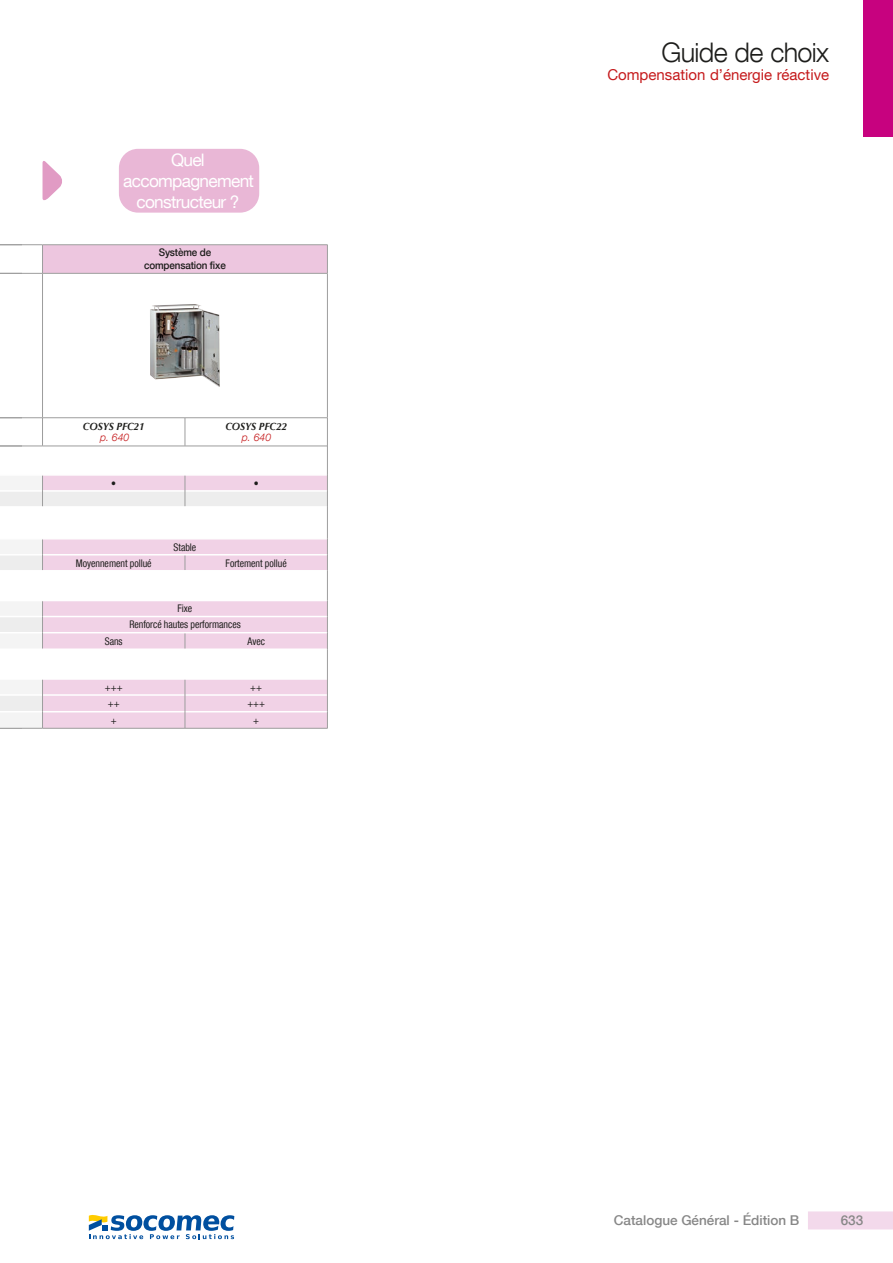
<style>
.page{position:relative;width:893px;height:1263px;background:#fff}
.page>*{position:absolute;margin:0;border:0;box-sizing:border-box;transform-origin:0 0}
.t1{font:300 27px "Helvetica Neue LT Com";letter-spacing:-.025em;color:#1d1d1b}
.t2{font:17.25px/21px "Helvetica Neue LT Com";letter-spacing:-.04em;color:#fff;text-align:center}
.t3{font:15px "Helvetica Neue LT Com";color:#c51a1c}
.t4{font:500 13.5px "Helvetica Neue LT Com";color:#878787}
.t5{font:condensed 10.5px/16px "Helvetica Neue LT Com";color:#1d1d1b;text-align:center;scale:.94 1}
.t6{font:500 10.5px/12.6px "Helvetica Neue LT Com";letter-spacing:-.015em;color:#1d1d1b;text-align:center;scale:.94 1}
.t7{font:italic 700 10.5px "Optima LT Std";letter-spacing:-.005em;color:#1d1d1b;scale:.94 1}
.t8{font:italic 300 10.5px "Helvetica Neue LT Com";color:#c51a1c}
</style>
<div class="page">
<svg style="left:43px;top:161px;width:19px;height:40px"></svg>
<div style="left:119px;top:149px;width:140px;height:64px;background:#e9b7d6;border-radius:19px"></div>
<div style="left:43px;top:245px;width:284px;height:28px;background:#edc6df"></div>
<hr style="left:0;top:273px;width:42px;height:1px;background:#9d9d9d">
<hr style="left:43px;top:273px;width:142px;height:1px;background:#9d9d9d">
<hr style="left:185px;top:273px;width:142px;height:1px;background:#9d9d9d">
<hr style="left:0;top:244px;width:43px;height:1px;background:#9d9d9d">
<hr style="left:43px;top:244px;width:142px;height:1px;background:#9d9d9d">
<hr style="left:185px;top:244px;width:143px;height:1px;background:#9d9d9d">
<svg style="left:327px;top:245px;width:1px;height:28px"></svg>
<hr style="left:327px;top:273px;width:1px;height:144px;background:#9d9d9d">
<svg style="left:42px;top:245px;width:1px;height:28px"></svg>
<hr style="left:42px;top:273px;width:1px;height:144px;background:#9d9d9d">
<svg style="left:0;top:418px;width:328px;height:311px"></svg>
<hr style="left:0;top:417px;width:43px;height:1px;background:#9d9d9d">
<hr style="left:43px;top:417px;width:142px;height:1px;background:#9d9d9d">
<hr style="left:185px;top:417px;width:143px;height:1px;background:#9d9d9d">
<hr style="left:0;top:446px;width:43px;height:1px;background:#9d9d9d">
<hr style="left:43px;top:446px;width:142px;height:1px;background:#9d9d9d">
<hr style="left:185px;top:446px;width:142px;height:1px;background:#9d9d9d">
<img style="left:150px;top:304px;width:70px;height:83px">
<div style="left:863px;top:0;width:30px;height:136px;background:#c7027f"></div>
<div style="left:808px;top:1211px;width:85px;height:18px;background:#f3d9eb"></div>
<svg style="left:89px;top:1215px;width:145px;height:24px"></svg>
<h2 class="t2" style="left:123px;top:149px;width:132px">Quel accompagnement constructeur ?</h2>
<p class="t6" style="left:144px;top:246px;width:88px">Système de compensation fixe</p>
<p class="t7" style="left:83px;top:420px;width:67px">COSYS PFC21</p>
<p class="t7" style="left:225px;top:420px;width:67px">COSYS PFC22</p>
<p class="t8" style="left:100px;top:431px;width:31px">p. 640</p>
<p class="t8" style="left:242px;top:431px;width:31px">p. 640</p>
<p class="t5" style="left:111px;top:475px;width:7px">•</p>
<p class="t5" style="left:254px;top:475px;width:7px">•</p>
<p class="t5" style="left:174px;top:539px;width:26px">Stable</p>
<p class="t5" style="left:76px;top:555px;width:82px">Moyennement pollué</p>
<p class="t5" style="left:226px;top:555px;width:67px">Fortement pollué</p>
<p class="t5" style="left:129px;top:600px;width:120px">Fixe<br>Renforcé hautes performances</p>
<p class="t5" style="left:105px;top:633px;width:20px">Sans</p>
<p class="t5" style="left:247px;top:633px;width:20px">Avec</p>
<p class="t5" style="left:105px;top:679px;width:20px">+++</p>
<p class="t5" style="left:250px;top:679px;width:14px">++</p>
<p class="t5" style="left:108px;top:695px;width:14px">++</p>
<p class="t5" style="left:247px;top:695px;width:20px">+++</p>
<p class="t5" style="left:111px;top:712px;width:8px">+</p>
<p class="t5" style="left:253px;top:712px;width:8px">+</p>
<h1 class="t1" style="left:661px;top:36px;width:169px">Guide de choix</h1>
<h3 class="t3" style="left:607px;top:65px;width:223px">Compensation d’énergie réactive</h3>
<p class="t4" style="left:614px;top:1212px;width:187px">Catalogue Général - Édition B</p>
<p class="t4" style="left:841px;top:1212px;width:24px">633</p>
</div>
